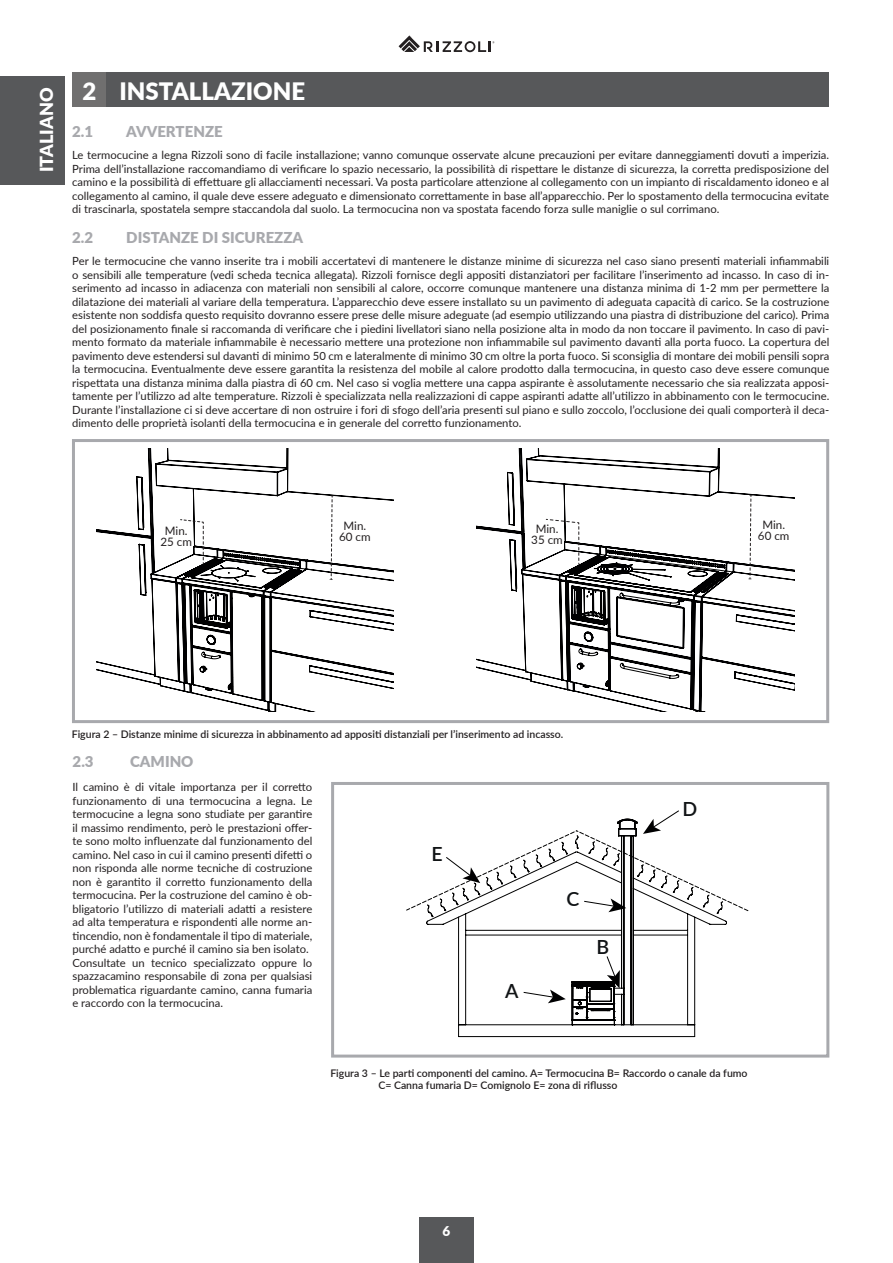
<style>
.page{position:relative;width:893px;height:1263px;background:#fff}
.page>*{position:absolute;margin:0;border:0;box-sizing:border-box;transform-origin:0 0}
.t1{font:900 24px "Lato";color:#fff}
.t2{font:600 19.5px "Lato";color:#111416}
.t3{font:900 18px "Lato";color:#fff}
.t4{font:900 15px "Lato";color:#a8a9ad}
.t5{font:900 13.5px "Lato";color:#fff}
.t6{font:11.55px/10.8px "Lato";color:#231f20;text-align:center}
.Normale{font:11.25px/13.5px "Lato";color:#231f20;text-align:justify}
.t7{font:600 10.5px "Lato";color:#231f20}
</style>
<div class="page">
<div style="left:0;top:76px;width:64px;height:108px;background:#57585a"></div>
<div style="left:419px;top:1217px;width:54px;height:46px;background:#57585a"></div>
<svg style="left:399px;top:36px;width:95px;height:16px"></svg>
<div style="left:72px;top:72px;width:35px;height:35px;background:#706f6f"></div>
<div style="left:107px;top:72px;width:722px;height:35px;background:#57585a"></div>
<div style="left:72px;top:439px;width:757px;height:284px;border:3px solid #a8a9ad"></div>
<svg style="left:96px;top:448px;width:298px;height:264px"></svg>
<svg style="left:330px;top:496px;width:4px;height:84px"></svg>
<svg style="left:181px;top:519px;width:23px;height:45px"></svg>
<svg style="left:476px;top:448px;width:318px;height:264px"></svg>
<svg style="left:546px;top:519px;width:34px;height:45px"></svg>
<svg style="left:748px;top:495px;width:5px;height:85px"></svg>
<div style="left:331px;top:782px;width:498px;height:275px;border:3px solid #a8a9ad"></div>
<svg style="left:426px;top:917px;width:301px;height:120px"></svg>
<svg style="left:572px;top:984px;width:6px;height:3px"></svg>
<svg style="left:572px;top:1020px;width:4px;height:5px"></svg>
<svg style="left:614px;top:1011px;width:1px;height:14px"></svg>
<svg style="left:585px;top:984px;width:4px;height:37px"></svg>
<svg style="left:523px;top:989px;width:43px;height:14px"></svg>
<svg style="left:606px;top:955px;width:14px;height:33px"></svg>
<svg style="left:406px;top:810px;width:342px;height:107px"></svg>
<h3 class="t3" style="left:33px;top:172px;width:86px;rotate:-90deg">ITALIANO</h3>
<p class="t1" style="left:83px;top:73px;width:15px">2</p>
<p class="t1" style="left:119px;top:73px;width:187px">INSTALLAZIONE</p>
<p class="t4" style="left:72px;top:120px;width:22px">2.1</p>
<p class="t4" style="left:126px;top:120px;width:98px">AVVERTENZE</p>
<p class="Normale" style="left:72px;top:148px;width:758px">Le termocucine a legna Rizzoli sono di facile installazione; vanno comunque osservate alcune precauzioni per evitare danneggiamenti dovuti a imperizia.<br>Prima dell’installazione raccomandiamo di verificare lo spazio necessario, la possibilità di rispettare le distanze di sicurezza, la corretta predisposizione del camino e la possibilità di effettuare gli allacciamenti necessari. Va posta particolare attenzione al collegamento con un impianto di riscaldamento idoneo e al collegamento al camino, il quale deve essere adeguato e dimensionato correttamente in base all’apparecchio. Per lo spostamento della termocucina evitate di trascinarla, spostatela sempre staccandola dal suolo. La termocucina non va spostata facendo forza sulle maniglie o sul corrimano.</p>
<p class="t4" style="left:72px;top:226px;width:22px">2.2</p>
<p class="t4" style="left:126px;top:226px;width:178px">DISTANZE DI SICUREZZA</p>
<p class="Normale" style="left:72px;top:254px;width:759px">Per le termocucine che vanno inserite tra i mobili accertatevi di mantenere le distanze minime di sicurezza nel caso siano presenti materiali infiammabili o sensibili alle temperature (vedi scheda tecnica allegata). Rizzoli fornisce degli appositi distanziatori per facilitare l’inserimento ad incasso. In caso di in&shy;serimento ad incasso in adiacenza con materiali non sensibili al calore, occorre comunque mantenere una distanza minima di 1-2 mm per permettere la dilatazione dei materiali al variare della temperatura. L’apparecchio deve essere installato su un pavimento di adeguata capacità di carico. Se la costruzione esistente non soddisfa questo requisito dovranno essere prese delle misure adeguate (ad esempio utilizzando una piastra di distribuzione del carico). Prima del posizionamento finale si raccomanda di verificare che i piedini livellatori siano nella posizione alta in modo da non toccare il pavimento. In caso di pavi&shy;mento formato da materiale infiammabile è necessario mettere una protezione non infiammabile sul pavimento davanti alla porta fuoco. La copertura del pavimento deve estendersi sul davanti di minimo 50 cm e lateralmente di minimo 30 cm oltre la porta fuoco. Si sconsiglia di montare dei mobili pensili sopra la termocucina. Eventualmente deve essere garantita la resistenza del mobile al calore prodotto dalla termocucina, in questo caso deve essere comunque rispettata una distanza minima dalla piastra di 60 cm. Nel caso si voglia mettere una cappa aspirante è assolutamente necessario che sia realizzata apposi&shy;tamente per l’utilizzo ad alte temperature. Rizzoli è specializzata nella realizzazioni di cappe aspiranti adatte all’utilizzo in abbinamento con le termocucine.<br>Durante l’installazione ci si deve accertare di non ostruire i fori di sfogo dell’aria presenti sul piano e sullo zoccolo, l’occlusione dei quali comporterà il deca&shy;dimento delle proprietà isolanti della termocucina e in generale del corretto funzionamento.</p>
<p class="t6" style="left:324px;top:513px;width:33px">Min.<br>60 cm</p>
<p class="t6" style="left:758px;top:519px;width:33px">Min.<br>60 cm</p>
<p class="t6" style="left:146px;top:518px;width:33px">Min.<br>25 cm</p>
<p class="t6" style="left:531px;top:523px;width:33px">Min.<br>35 cm</p>
<p class="t6" style="left:339px;top:520px;width:33px">Min.<br>60 cm</p>
<p class="t6" style="left:773px;top:526px;width:33px">Min.<br>60 cm</p>
<p class="t6" style="left:160px;top:525px;width:33px">Min.<br>25 cm</p>
<p class="t6" style="left:546px;top:529px;width:33px">Min.<br>35 cm</p>
<p class="t7" style="left:72px;top:726px;width:493px">Figura 2 – Distanze minime di sicurezza in abbinamento ad appositi distanziali per l’inserimento ad incasso.</p>
<p class="t4" style="left:73px;top:751px;width:22px">2.3</p>
<p class="t4" style="left:130px;top:751px;width:65px">CAMINO</p>
<p class="Normale" style="left:72px;top:780px;width:241px">Il camino è di vitale importanza per il corretto funzionamento di una termocucina a legna. Le termocucine a legna sono studiate per garantire il massimo rendimento, però le prestazioni offer&shy;te sono molto influenzate dal funzionamento del camino. Nel caso in cui il camino presenti difetti o non risponda alle norme tecniche di costruzione non è garantito il corretto funzionamento della termocucina. Per la costruzione del camino è ob&shy;bligatorio l’utilizzo di materiali adatti a resistere ad alta temperatura e rispondenti alle norme an&shy;tincendio, non è fondamentale il tipo di materiale, purché adatto e purché il camino sia ben isolato.</p>
<p class="Normale" style="left:72px;top:955px;width:241px">Consultate un tecnico specializzato oppure lo spazzacamino responsabile di zona per qualsiasi problematica riguardante camino, canna fumaria e raccordo con la termocucina.</p>
<p class="t2" style="left:431px;top:840px;width:13px">E</p>
<p class="t2" style="left:505px;top:976px;width:15px">A</p>
<p class="t2" style="left:567px;top:885px;width:14px">C</p>
<p class="t2" style="left:596px;top:933px;width:14px">B</p>
<p class="t2" style="left:682px;top:795px;width:16px">D</p>
<p class="t7" style="left:330px;top:1065px;width:419px">Figura 3 – Le parti componenti del camino. A= Termocucina B= Raccordo o canale da fumo</p>
<p class="t7" style="left:378px;top:1078px;width:241px">C= Canna fumaria D= Comignolo E= zona di riflusso</p>
<p class="t5" style="left:443px;top:1220px;width:9px">6</p>
</div>
